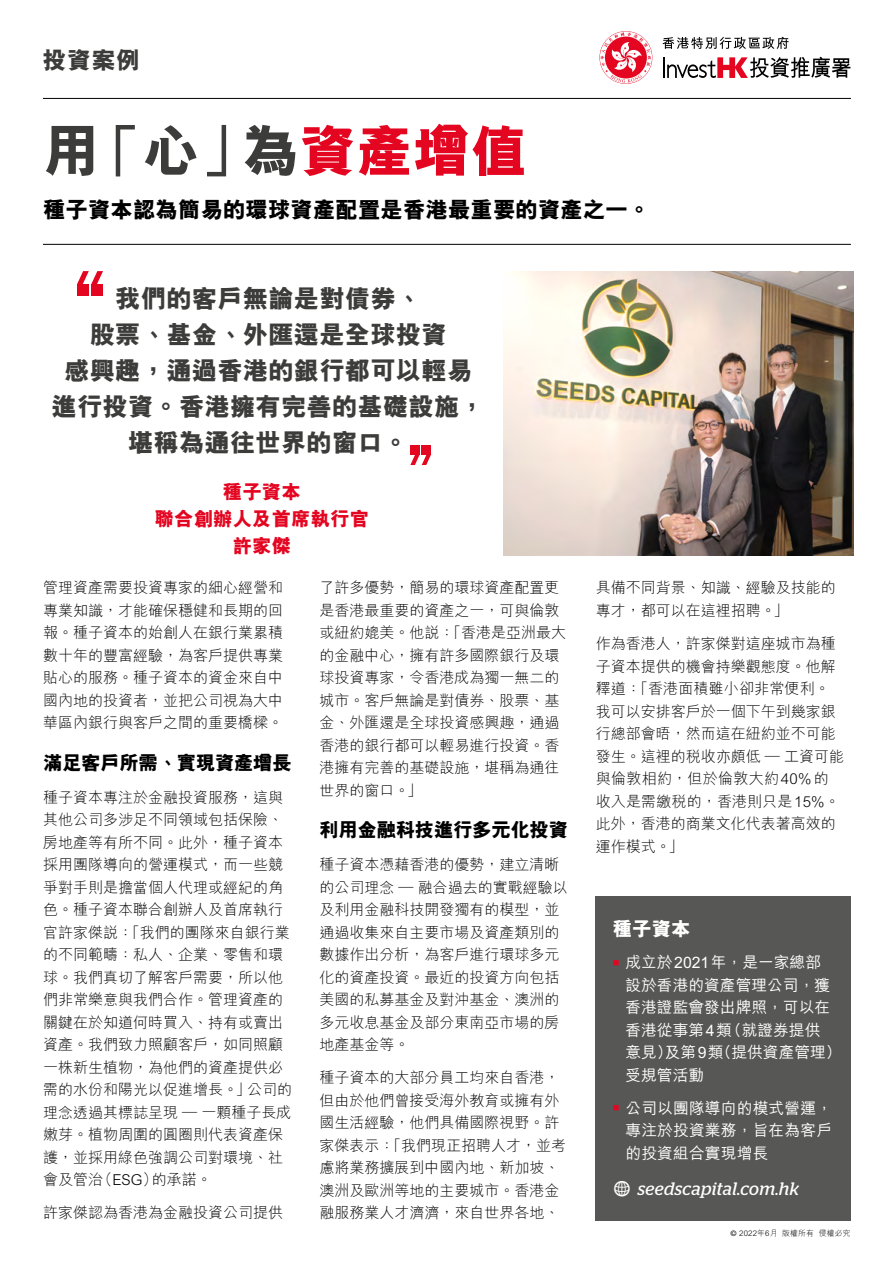
<style>
.page{position:relative;width:893px;height:1263px;background:#fff}
.page>*{position:absolute;margin:0;border:0;box-sizing:border-box;transform-origin:0 0}
.Headline-tc{font:800 57px "M Hei HK";color:#3c3c3b}
.Quote-tc{font:800 25.5px/36px "M Hei HK";color:#3c3c3b;text-align:center}
.t1{font:800 24px "M Hei HK";color:#3c3c3b}
.Intro-tc{font:800 22.5px "M Hei HK";color:#000}
.Sub-head-tc{font:800 19.5px "M Hei HK";letter-spacing:-.02em;color:#000}
.Quote_name-tc{font:800 19.5px "M Hei HK";color:#e40521}
.Fast_Facts-Company-t{font:800 19.5px "M Hei HK";color:#fff}
.Fast_Facts-URL{font:italic 18px "Stag";letter-spacing:.02em;color:#fff}
.Fast_Facts-Contents{font:500 15.75px/22.5px "M Hei HK";color:#fff}
.Body_10_15-Chi{font:300 15px/22.5px "M Hei HK";color:#000}
.t2{font:300 7.8px "M Hei HK";letter-spacing:.02em;color:#000}
.s1{color:#e40521}
.s2{font-family:"Modern Pictograms";font-style:normal;font-size:24px}
.s3{font-family:"Frutiger LT Std"}
</style>
<div class="page">
<svg style="left:662px;top:37px;width:127px;height:12px"></svg>
<svg style="left:600px;top:32px;width:51px;height:51px"></svg>
<hr style="left:663px;top:57px;width:2px;height:21px;background:#000">
<svg style="left:667px;top:57px;width:183px;height:21px"></svg>
<hr style="left:43px;top:98px;width:808px;height:1px;background:#000">
<hr style="left:43px;top:244px;width:808px;height:1px;background:#000">
<div style="left:596px;top:896px;width:255px;height:324px;background:#575756"></div>
<div style="left:422px;top:445px;width:9px;height:9px;background:#e40521"></div>
<div style="left:410px;top:445px;width:10px;height:9px;background:#e40521"></div>
<svg style="left:410px;top:454px;width:21px;height:11px"></svg>
<div style="left:77px;top:284px;width:12px;height:12px;background:#e40521"></div>
<div style="left:91px;top:284px;width:12px;height:12px;background:#e40521"></div>
<svg style="left:77px;top:271px;width:26px;height:13px"></svg>
<img style="left:503px;top:271px;width:350px;height:285px">
<h3 class="t1" style="left:43px;top:44px;width:99px">投資案例</h3>
<p class="Headline-tc" style="left:43px;top:113px;width:486px">用「心」為<span class="s1">資產增值</span></p>
<p class="Intro-tc" style="left:43px;top:195px;width:609px">種子資本認為簡易的環球資產配置是香港最重要的資產之一。</p>
<p class="Quote-tc" style="left:52px;top:281px;width:435px">我們的客戶無論是對債券、<br>股票、基金、外匯還是全球投資<br>感興趣，通過香港的銀行都可以輕易進行投資。香港擁有完善的基礎設施，堪稱為通往世界的窗口。</p>
<p class="Quote_name-tc" style="left:223px;top:479px;width:79px">種子資本</p>
<p class="Quote_name-tc" style="left:155px;top:505px;width:216px">聯合創辦人及首席執行官</p>
<p class="Quote_name-tc" style="left:233px;top:532px;width:60px">許家傑</p>
<p class="Body_10_15-Chi" style="left:43px;top:576px;width:241px;text-align:justify">管理資產需要投資專家的細心經營和專業知識，才能確保穩健和長期的回報。種子資本的始創人在銀行業累積數十年的豐富經驗，為客戶提供專業貼心的服務。種子資本的資金來自中國內地的投資者，並把公司視為大中華區內銀行與客戶之間的重要橋樑。</p>
<p class="Sub-head-tc" style="left:43px;top:749px;width:250px">滿足客戶所需、實現資產增長</p>
<p class="Body_10_15-Chi" style="left:43px;top:785px;width:250px">種子資本專注於金融投資服務，這與其他公司多涉足不同領域包括保險、房地產等有所不同。此外，種子資本採用團隊導向的營運模式，而一些競爭對手則是擔當個人代理或經紀的角色。種子資本聯合創辦人及首席執行官許家傑說：「我們的團隊來自銀行業的不同範疇：私人、企業、零售和環球。我們真切了解客戶需要，所以他們非常樂意與我們合作。管理資產的關鍵在於知道何時買入、持有或賣出資產。我們致力照顧客戶，如同照顧一株新生植物，為他們的資產提供必需的水份和陽光以促進增長。」公司的理念透過其標誌呈現 — 一顆種子長成嫩芽。植物周圍的圓圈則代表資產保護，並採用綠色強調公司對環境、社會及管治（ESG）的承諾。</p>
<p class="Body_10_15-Chi" style="left:43px;top:1201px;width:241px">許家傑認為香港為金融投資公司提供</p>
<p class="Body_10_15-Chi" style="left:319px;top:576px;width:248px">了許多優勢，簡易的環球資產配置更是香港最重要的資產之一，可與倫敦或紐約媲美。他說：「香港是亞洲最大的金融中心，擁有許多國際銀行及環球投資專家，令香港成為獨一無二的城市。客戶無論是對債券、股票、基金、外匯還是全球投資感興趣，通過香港的銀行都可以輕易進行投資。香港擁有完善的基礎設施，堪稱為通往世界的窗口。」</p>
<p class="Sub-head-tc" style="left:319px;top:817px;width:250px">利用金融科技進行多元化投資</p>
<p class="Body_10_15-Chi" style="left:319px;top:853px;width:250px">種子資本憑藉香港的優勢，建立清晰的公司理念 — 融合過去的實戰經驗以及利用金融科技開發獨有的模型，並通過收集來自主要市場及資產類別的數據作出分析，為客戶進行環球多元化的資產投資。最近的投資方向包括美國的私募基金及對沖基金、澳洲的多元收息基金及部分東南亞市場的房地產基金等。</p>
<p class="Body_10_15-Chi" style="left:319px;top:1066px;width:248px">種子資本的大部分員工均來自香港，但由於他們曾接受海外教育或擁有外國生活經驗，他們具備國際視野。許家傑表示：「我們現正招聘人才，並考慮將業務擴展到中國內地、新加坡、澳洲及歐洲等地的主要城市。香港金融服務業人才濟濟，來自世界各地、</p>
<p class="Body_10_15-Chi" style="left:596px;top:576px;width:241px">具備不同背景、知識、經驗及技能的專才，都可以在這裡招聘。」</p>
<p class="Body_10_15-Chi" style="left:596px;top:632px;width:250px">作為香港人，許家傑對這座城市為種子資本提供的機會持樂觀態度。他解釋道：「香港面積雖小卻非常便利。我可以安排客戶於一個下午到幾家銀行總部會晤，然而這在紐約並不可能發生。這裡的稅收亦頗低 — 工資可能與倫敦相約，但於倫敦大約40%的收入是需繳稅的，香港則只是15%。此外，香港的商業文化代表著高效的運作模式。」</p>
<p class="Fast_Facts-Company-t" style="left:613px;top:915px;width:79px">種子資本</p>
<p class="Fast_Facts-Contents" style="left:625px;top:950px;width:218px;text-indent:-13px"><sup>■</sup> 成立於2021年，是一家總部<br>設於香港的資產管理公司，獲香港證監會發出牌照，可以在香港從事第4類（就證券提供<br>意見）及第9類（提供資產管理）受規管活動</p>
<p class="Fast_Facts-Contents" style="left:625px;top:1096px;width:208px;text-align:justify;text-indent:-13px"><sup>■</sup> 公司以團隊導向的模式營運，專注於投資業務，旨在為客戶的投資組合實現增長</p>
<p class="Fast_Facts-URL" style="left:613px;top:1178px;width:188px"><span class="s2">w</span> seedscapital.com.hk</p>
<p class="t2" style="left:731px;top:1227px;width:121px"><span class="s3">©</span> 2022年6月 版權所有 侵權必究</p>
</div>
